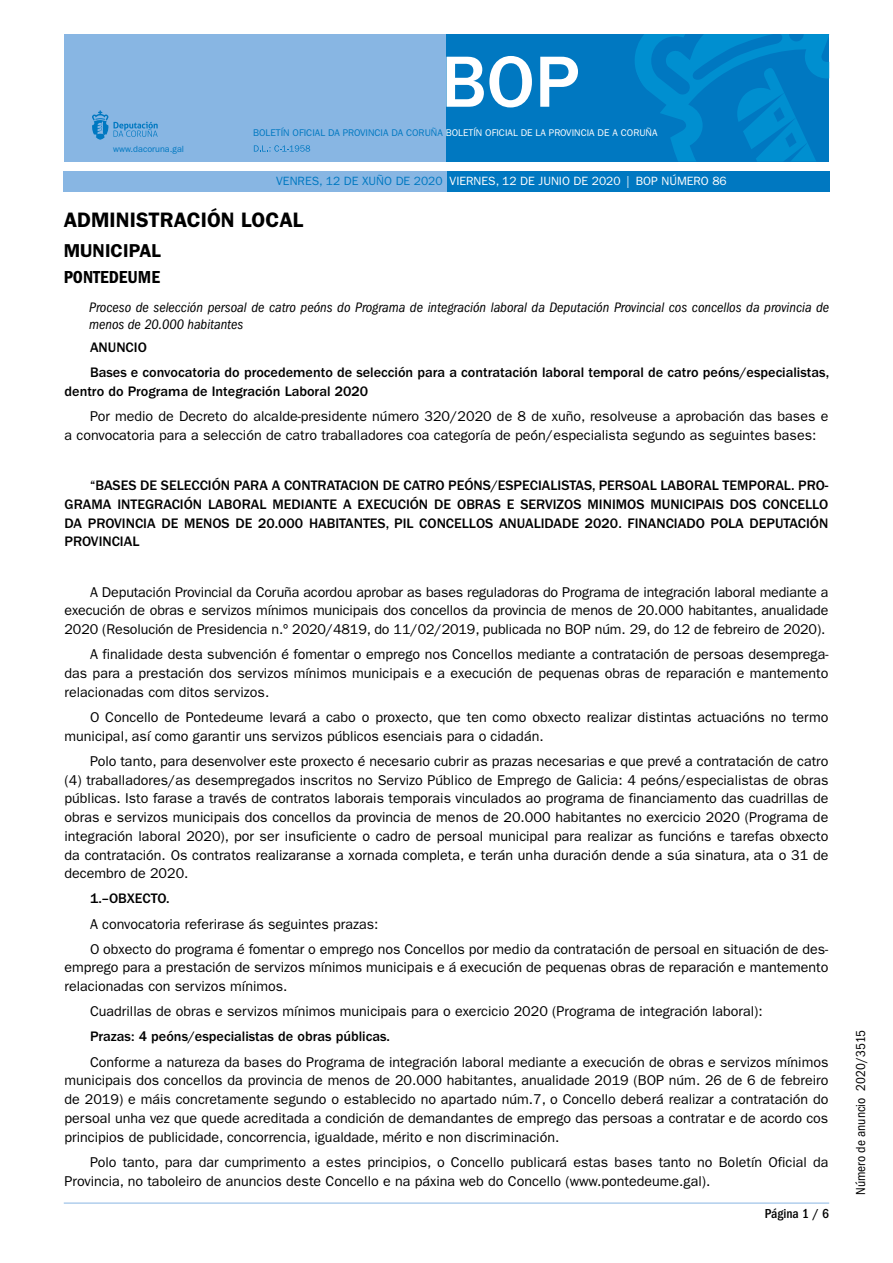
<style>
.page{position:relative;width:893px;height:1263px;background:#fff}
.page>*{position:absolute;margin:0;border:0;box-sizing:border-box;transform-origin:0 0}
.t1{font:500 75px "ITC Franklin Gothic Std";color:#fff}
.t2{font:600 21px "ITC Franklin Gothic Std";color:#000}
.t3{font:600 18.75px "ITC Franklin Gothic Std";color:#000}
.t4{font:18px "ITC Franklin Gothic Std Dm Cd";color:#000}
.t5{font:14.25px/18.8px "ITC Franklin Gothic Std";color:#000}
.t6{font:500 14.25px/18.8px "ITC Franklin Gothic Std";color:#000}
.t7{font:italic condensed 14.25px/16.5px "ITC Franklin Gothic Std";color:#000}
.t8{font:condensed 13.5px "ITC Franklin Gothic Std";color:#000}
.t9{font:500 condensed 13.5px "ITC Franklin Gothic Std";color:#000}
.t10{font:12px "ITC Franklin Gothic Std";color:#fff}
.t11{font:9.75px "ITC Franklin Gothic Std";color:#fff}
.t12{font:9px "ITC Franklin Gothic Std";color:#0078c1}
.s1{color:#0078c1}
</style>
<div class="page">
<div style="left:64px;top:34px;width:382px;height:128px;background:#88b6e3"></div>
<div style="left:446px;top:34px;width:383px;height:128px;background:#0078c1"></div>
<svg style="left:254px;top:145px;width:56px;height:7px"></svg>
<svg style="left:92px;top:110px;width:66px;height:30px"></svg>
<svg style="left:635px;top:34px;width:194px;height:128px"></svg>
<div style="left:446px;top:171px;width:383px;height:20px;background:#0078c1"></div>
<div style="left:64px;top:171px;width:383px;height:20px;background:#88b6e3"></div>
<hr style="left:64px;top:1203px;width:765px;height:1px;background:#88b6e3">
<p class="t12" style="left:113px;top:143px;width:72px">www.dacoruna.gal</p>
<h1 class="t1" style="left:441px;top:40px;width:140px">BOP</h1>
<p class="t11" style="left:253px;top:127px;width:406px"><span class="s1">BOLETÍN OFICIAL DA PROVINCIA DA CORUÑA</span> BOLETÍN OFICIAL DE LA PROVINCIA DE A CORUÑA</p>
<p class="t10" style="left:276px;top:174px;width:452px"><span class="s1">VENRES, 12 DE XUÑO DE 2020</span> VIERNES, 12 DE JUNIO DE 2020 | BOP NÚMERO 86</p>
<h2 class="t2" style="left:64px;top:207px;width:229px">ADMINISTRACIÓN LOCAL</h2>
<h3 class="t3" style="left:64px;top:239px;width:88px">MUNICIPAL</h3>
<p class="t4" style="left:64px;top:267px;width:98px">PONTEDEUME</p>
<p class="t7" style="left:89px;top:299px;width:741px">Proceso de selección persoal de catro peóns do Programa de integración laboral da Deputación Provincial cos concellos da provincia de menos de 20.000 habitantes</p>
<p class="t6" style="left:90px;top:335px;width:741px;line-height:25px">ANUNCIO<br>Bases e convocatoria do procedemento de selección para a contratación laboral temporal de catro peóns/especialistas,</p>
<p class="t6" style="left:65px;top:382px;width:305px">dentro do Programa de Integración Laboral 2020</p>
<p class="t5" style="left:65px;top:407px;width:765px;text-indent:26px">Por medio de Decreto do alcalde-presidente número 320/2020 de 8 de xuño, resolveuse a aprobación das bases e a convocatoria para a selección de catro traballadores coa categoría de peón/especialista segundo as seguintes bases:</p>
<p class="t6" style="left:65px;top:476px;width:765px;text-align:justify;text-indent:26px">“BASES DE SELECCIÓN PARA A CONTRATACION DE CATRO PEÓNS/ESPECIALISTAS, PERSOAL LABORAL TEMPORAL. PRO-GRAMA INTEGRACIÓN LABORAL MEDIANTE A EXECUCIÓN DE OBRAS E SERVIZOS MINIMOS MUNICIPAIS DOS CONCELLO DA PROVINCIA DE MENOS DE 20.000 HABITANTES, PIL CONCELLOS ANUALIDADE 2020. FINANCIADO POLA DEPUTACIÓN PROVINCIAL</p>
<p class="t5" style="left:65px;top:582px;width:765px;text-align:justify;text-indent:26px">A Deputación Provincial da Coruña acordou aprobar as bases reguladoras do Programa de integración laboral mediante a execución de obras e servizos mínimos municipais dos concellos da provincia de menos de 20.000 habitantes, anualidade 2020 (Resolución de Presidencia n.º 2020/4819, do 11/02/2019, publicada no BOP núm. 29, do 12 de febreiro de 2020).</p>
<p class="t5" style="left:65px;top:645px;width:765px;text-align:justify;text-indent:26px">A finalidade desta subvención é fomentar o emprego nos Concellos mediante a contratación de persoas desemprega&shy;das para a prestación dos servizos mínimos municipais e a execución de pequenas obras de reparación e mantemento relacionadas com ditos servizos.</p>
<p class="t5" style="left:65px;top:708px;width:765px;text-indent:26px">O Concello de Pontedeume levará a cabo o proxecto, que ten como obxecto realizar distintas actuacións no termo municipal, así como garantir uns servizos públicos esenciais para o cidadán.</p>
<p class="t5" style="left:65px;top:752px;width:765px;text-align:justify;text-indent:26px">Polo tanto, para desenvolver este proxecto é necesario cubrir as prazas necesarias e que prevé a contratación de catro (4) traballadores/as desempregados inscritos no Servizo Público de Emprego de Galicia: 4 peóns/especialistas de obras públicas. Isto farase a través de contratos laborais temporais vinculados ao programa de financiamento das cuadrillas de obras e servizos municipais dos concellos da provincia de menos de 20.000 habitantes no exercicio 2020 (Programa de integración laboral 2020), por ser insuficiente o cadro de persoal municipal para realizar as funcións e tarefas obxecto da contratación. Os contratos realizaranse a xornada completa, e terán unha duración dende a súa sinatura, ata o 31 de decembro de 2020.</p>
<p class="t6" style="left:90px;top:889px;width:81px">1.–OBXECTO.</p>
<p class="t5" style="left:90px;top:911px;width:740px;line-height:25px">A convocatoria referirase ás seguintes prazas:<br>O obxecto do programa é fomentar o emprego nos Concellos por medio da contratación de persoal en situación de des-</p>
<p class="t5" style="left:65px;top:958px;width:765px">emprego para a prestación de servizos mínimos municipais e á execución de pequenas obras de reparación e mantemento relacionadas con servizos mínimos.</p>
<p class="t5" style="left:90px;top:1002px;width:674px">Cuadrillas de obras e servizos mínimos municipais para o exercicio 2020 (Programa de integración laboral):</p>
<p class="t6" style="left:90px;top:1027px;width:301px">Prazas: 4 peóns/especialistas de obras públicas.</p>
<p class="t5" style="left:65px;top:1052px;width:765px;text-align:justify;text-indent:26px">Conforme a natureza da bases do Programa de integración laboral mediante a execución de obras e servizos mínimos municipais dos concellos da provincia de menos de 20.000 habitantes, anualidade 2019 (BOP núm. 26 de 6 de febreiro de 2019) e máis concretamente segundo o establecido no apartado núm.7, o Concello deberá realizar a contratación do persoal unha vez que quede acreditada a condición de demandantes de emprego das persoas a contratar e de acordo cos principios de publicidade, concorrencia, igualdade, mérito e non discriminación.</p>
<p class="t5" style="left:65px;top:1153px;width:765px;text-indent:26px">Polo tanto, para dar cumprimento a estes principios, o Concello publicará estas bases tanto no Boletín Oficial da<br>Provincia, no taboleiro de anuncios deste Concello e na páxina web do Concello (www.pontedeume.gal).</p>
<p class="t9" style="left:765px;top:1206px;width:66px">Página 1 / 6</p>
<p class="t8" style="left:853px;top:1195px;width:167px;rotate:-90deg">Número de anuncio 2020/3515</p>
</div>
